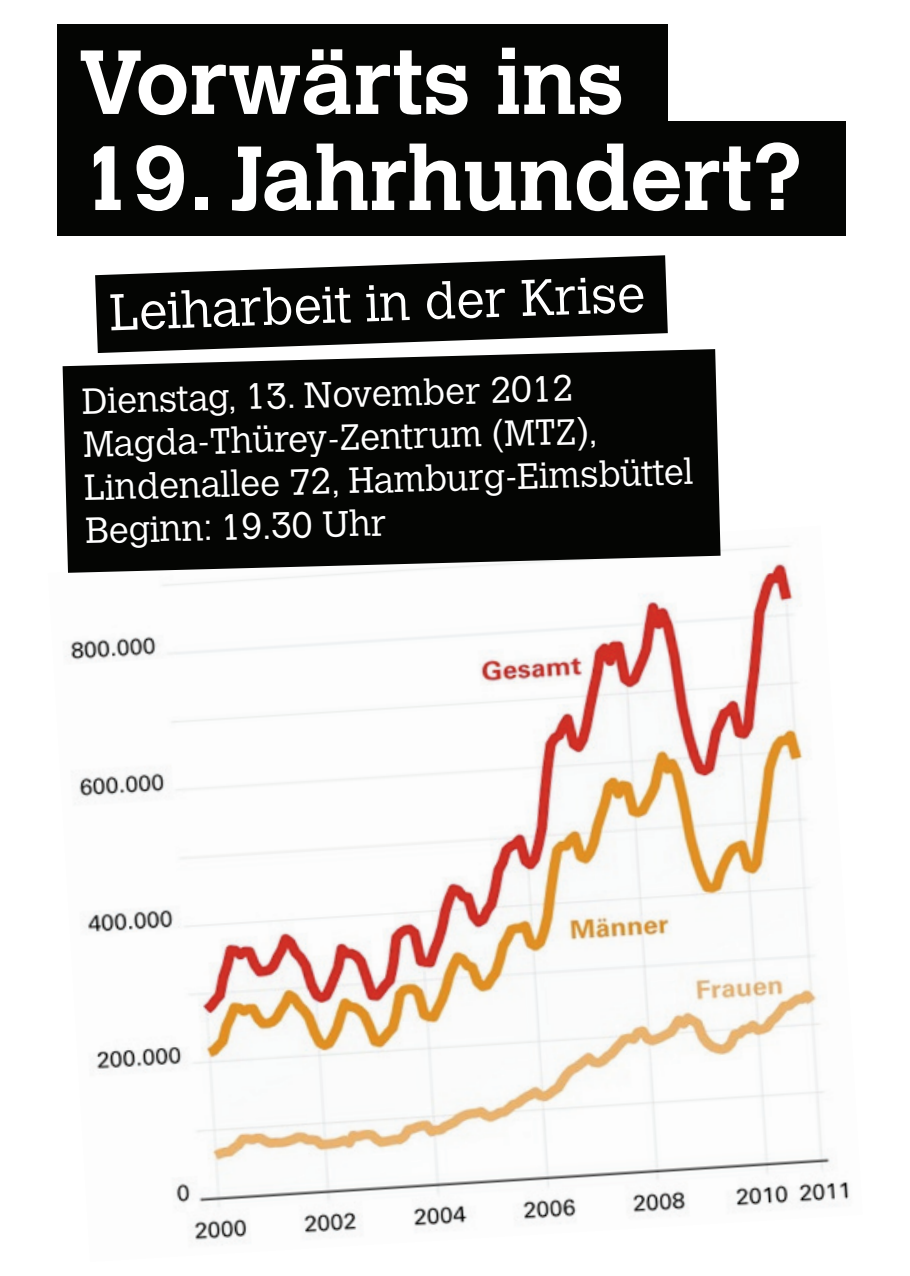
<style>
.page{position:relative;width:910px;height:1276px;background:#fff}
.page>*{position:absolute;margin:0;border:0;box-sizing:border-box;transform-origin:0 0}
.t1{font:700 90px "Calvert MT Std";color:#fff}
.t2{font:300 51px "Calvert MT Std";color:#fff}
.t3{font:300 36px/43.5px "Calvert MT Std";color:#fff}
</style>
<div class="page">
<div style="left:58px;top:24px;width:610px;height:116px;background:#040503"></div>
<img style="left:65px;top:545px;width:785px;height:700px">
<div style="left:58px;top:121px;width:788px;height:115px;background:#040503"></div>
<svg style="left:95px;top:255px;width:573px;height:94px;fill:#040503"></svg>
<svg style="left:63px;top:349px;width:658px;height:224px;background:#181917"></svg>
<h1 class="t1" style="left:78px;top:25px;width:547px">Vorwärts ins</h1>
<h1 class="t1" style="left:78px;top:121px;width:726px">19. Jahrhundert?</h1>
<h2 class="t2" style="left:109px;top:284px;width:537px;rotate:-2deg">Leiharbeit in der Krise</h2>
<p class="t3" style="left:82px;top:378px;width:611px;rotate:-1deg">Dienstag, 13. November 2012<br>Magda-Thürey-Zentrum (MTZ),<br>Lindenallee 72, Hamburg-Eimsbüttel<br>Beginn: 19.30 Uhr</p>
</div>
